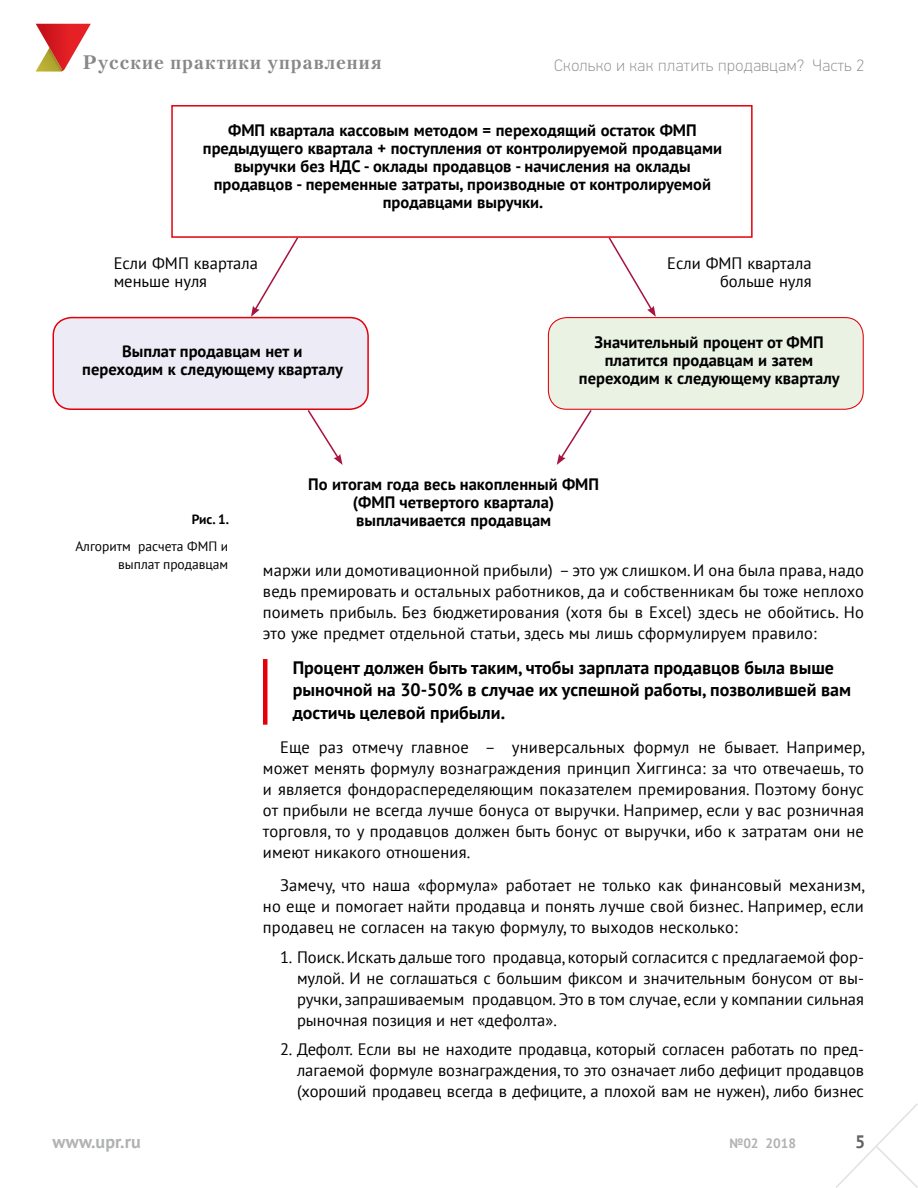
<style>
.page{position:relative;width:918px;height:1188px;background:#fff}
.page>*{position:absolute;margin:0;border:0;box-sizing:border-box;transform-origin:0 0}
.t1{font:700 19.5px "Petersburg C";letter-spacing:.05em;color:#868786}
.t2{font:700 18px/22.5px "PT Sans";color:#000}
.t3{font:700 18px "PT Sans";color:#b1b2b3}
.t4{font:700 18px "PT Sans";color:#626261}
.t5{font:16.5px/21px "PT Sans";color:#000;text-align:justify}
.t6{font:700 16.5px/18px "PT Sans";color:#000;text-align:center}
.t7{font:100 16.5px "PF Din Text Pro";letter-spacing:.03em;color:#868786}
.t8{font:13.5px/18px "PT Sans";color:#000;text-align:right}
.t9{font:700 13.5px "PT Sans";color:#b1b2b3}
.t10{font:700 13.5px "PT Sans";color:#000}
</style>
<div class="page">
<svg style="left:36px;top:24px;width:55px;height:48px"></svg>
<svg style="left:836px;top:1103px;width:82px;height:85px"></svg>
<div style="left:171px;top:105px;width:582px;height:133px;background:#fff;border:2px solid #e3000b"></div>
<div style="left:53px;top:318px;width:315px;height:91px;background:#edecf6;border-radius:18px"></div>
<div style="left:52px;top:317px;width:317px;height:93px;border:2px solid #e3000b;border-radius:18px"></div>
<div style="left:548px;top:318px;width:315px;height:91px;background:#eaf2e4;border-radius:18px"></div>
<div style="left:548px;top:317px;width:316px;height:93px;border:1px solid #e3000b;border-radius:18px"></div>
<svg style="left:251px;top:236px;width:49px;height:81px"></svg>
<svg style="left:607px;top:236px;width:49px;height:81px"></svg>
<svg style="left:557px;top:408px;width:36px;height:57px"></svg>
<svg style="left:306px;top:408px;width:37px;height:57px"></svg>
<hr style="left:263px;top:659px;width:4px;height:66px;background:#e3000b">
<p class="t1" style="left:83px;top:50px;width:300px">Русские практики управления</p>
<p class="t7" style="left:554px;top:56px;width:311px">Сколько и как платить продавцам? Часть 2</p>
<p class="t6" style="left:203px;top:121px;width:521px">ФМП квартала кассовым методом = переходящий остаток ФМП предыдущего квартала + поступления от контролируемой продавцами выручки без НДС - оклады продавцов - начисления на оклады продавцов - переменные затраты, производные от контролируемой продавцами выручки.</p>
<p class="t5" style="left:114px;top:254px;width:146px;line-height:18px">Если ФМП квартала меньше нуля</p>
<p class="t5" style="left:667px;top:254px;width:146px;line-height:18px;text-align:right">Если ФМП квартала больше нуля</p>
<p class="t6" style="left:82px;top:342px;width:262px">Выплат продавцам нет и переходим к следующему кварталу</p>
<p class="t6" style="left:579px;top:333px;width:262px">Значительный процент от ФМП платится продавцам и затем переходим к следующему кварталу</p>
<p class="t10" style="left:192px;top:511px;width:39px">Рис. 1.</p>
<p class="t8" style="left:75px;top:537px;width:154px">Алгоритм расчета ФМП и выплат продавцам</p>
<p class="t6" style="left:308px;top:475px;width:292px">По итогам года весь накопленный ФМП (ФМП четвертого квартала) выплачивается продавцам</p>
<p class="t5" style="left:263px;top:559px;width:603px">маржи или домотивационной прибыли) – это уж слишком. И она была права, надо ведь премировать и остальных работников, да и собственникам бы тоже неплохо поиметь прибыль. Без бюджетирования (хотя бы в Excel) здесь не обойтись. Но это уже предмет отдельной статьи, здесь мы лишь сформулируем правило:</p>
<p class="t2" style="left:293px;top:656px;width:560px">Процент должен быть таким, чтобы зарплата продавцов была выше рыночной на 30-50% в случае их успешной работы, позволившей вам достичь целевой прибыли.</p>
<p class="t5" style="left:263px;top:736px;width:604px;text-indent:17px">Еще раз отмечу главное – универсальных формул не бывает. Например, может менять формулу вознаграждения принцип Хиггинса: за что отвечаешь, то и является фондораспеределяющим показателем премирования. Поэтому бонус от прибыли не всегда лучше бонуса от выручки. Например, если у вас розничная торговля, то у продавцов должен быть бонус от выручки, ибо к затратам они не имеют никакого отношения.</p>
<p class="t5" style="left:263px;top:875px;width:604px;text-indent:17px">Замечу, что наша «формула» работает не только как финансовый механизм, но еще и помогает найти продавца и понять лучше свой бизнес. Например, если продавец не согласен на такую формулу, то выходов несколько:</p>
<p class="t5" style="left:297px;top:946px;width:568px;text-indent:-17px">1. Поиск. Искать дальше того продавца, который согласится с предлагаемой фор&shy;мулой. И не соглашаться с большим фиксом и значительным бонусом от вы&shy;ручки, запрашиваемым продавцом. Это в том случае, если у компании сильная рыночная позиция и нет «дефолта».</p>
<p class="t5" style="left:297px;top:1039px;width:568px;text-indent:-17px">2. Дефолт. Если вы не находите продавца, который согласен работать по пред&shy;лагаемой формуле вознаграждения, то это означает либо дефицит продавцов (хороший продавец всегда в дефиците, а плохой вам не нужен), либо бизнес</p>
<p class="t3" style="left:52px;top:1130px;width:90px">www.upr.ru</p>
<p class="t9" style="left:729px;top:1134px;width:68px">№02 2018</p>
<p class="t4" style="left:855px;top:1130px;width:12px">5</p>
</div>
